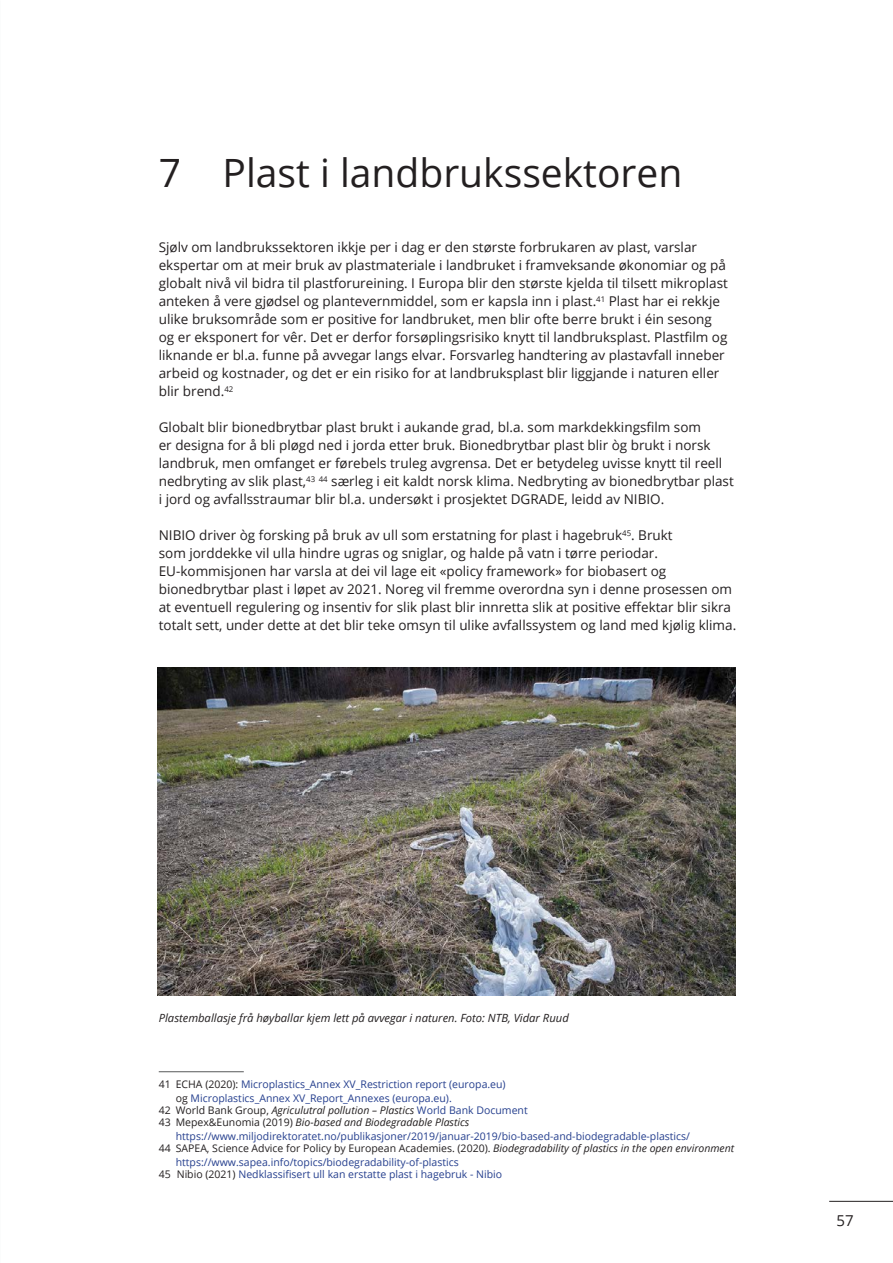
<style>
.page{position:relative;width:893px;height:1263px;background:#fff}
.page>*{position:absolute;margin:0;border:0;box-sizing:border-box;transform-origin:0 0}
.t1{font:39px "Open Sans";color:#231f20}
.t2{font:15px "Open Sans";color:#231f20}
.t3{font:13.5px/18px "Open Sans";color:#231f20}
.Bildetekste_Konsis_e{font:italic 11.25px "Open Sans";color:#231f20}
.Fotnotetekst{font:10.5px/13.5px "Open Sans";color:#253f8e}
.Fotnotetekst-2{font:italic 10.5px "Open Sans";color:#231f20}
.s1{color:#231f20}
.s2{font-style:normal}
.s3{font-style:normal;color:#253f8e}
.s4{font-style:italic;color:#231f20}
</style>
<div class="page">
<hr style="left:159px;top:1071px;width:85px;height:1px;background:#57585a">
<img style="left:157px;top:668px;width:579px;height:327px">
<hr style="left:829px;top:1201px;width:64px;height:1px;background:#231f20">
<hr style="left:0;top:822px;width:1px;height:441px;background:#071822">
<p class="t1" style="left:159px;top:146px;width:525px">7 Plast i landbrukssektoren</p>
<p class="t3" style="left:159px;top:238px;width:571px">Sjølv om landbrukssektoren ikkje per i dag er den største forbrukaren av plast, varslar ekspertar om at meir bruk av plastmateriale i landbruket i framveksande økonomiar og på globalt nivå vil bidra til plastforureining. I Europa blir den største kjelda til tilsett mikroplast anteken å vere gjødsel og plantevernmiddel, som er kapsla inn i plast.<sup>41</sup> Plast har ei rekkje ulike bruksområde som er positive for landbruket, men blir ofte berre brukt i éin sesong og er eksponert for vêr. Det er derfor forsøplingsrisiko knytt til landbruksplast. Plastfilm og liknande er bl.a. funne på avvegar langs elvar. Forsvarleg handtering av plastavfall inneber arbeid og kostnader, og det er ein risiko for at landbruksplast blir liggjande i naturen eller blir brend.<sup>42</sup></p>
<p class="t3" style="left:159px;top:418px;width:577px">Globalt blir bionedbrytbar plast brukt i aukande grad, bl.a. som markdekkingsfilm som<br>er designa for å bli pløgd ned i jorda etter bruk. Bionedbrytbar plast blir òg brukt i norsk landbruk, men omfanget er førebels truleg avgrensa. Det er betydeleg uvisse knytt til reell nedbryting av slik plast,<sup>43</sup> <sup>44</sup> særleg i eit kaldt norsk klima. Nedbryting av bionedbrytbar plast i jord og avfallsstraumar blir bl.a. undersøkt i prosjektet DGRADE, leidd av NIBIO.</p>
<p class="t3" style="left:159px;top:526px;width:579px">NIBIO driver òg forsking på bruk av ull som erstatning for plast i hagebruk<sup>45</sup>. Brukt<br>som jorddekke vil ulla hindre ugras og sniglar, og halde på vatn i tørre periodar.<br>EU-kommisjonen har varsla at dei vil lage eit «policy framework» for biobasert og bionedbrytbar plast i løpet av 2021. Noreg vil fremme overordna syn i denne prosessen om at eventuell regulering og insentiv for slik plast blir innretta slik at positive effektar blir sikra totalt sett, under dette at det blir teke omsyn til ulike avfallssystem og land med kjølig klima.</p>
<p class="Bildetekste_Konsis_e" style="left:159px;top:1010px;width:412px">Plastemballasje frå høyballar kjem lett på avvegar i naturen. Foto: NTB, Vidar Ruud</p>
<p class="Fotnotetekst" style="left:176px;top:1077px;width:331px;text-indent:-17px"><span class="s1">41 ECHA (2020):</span> Microplastics_Annex XV_Restriction report (europa.eu) <span class="s1">og</span> Microplastics_Annex XV_Report_Annexes (europa.eu).</p>
<p class="Fotnotetekst-2" style="left:159px;top:1103px;width:370px"><span class="s2">42 World Bank Group,</span> Agriculutral pollution – Plastics <span class="s3">World Bank Document</span></p>
<p class="Fotnotetekst" style="left:176px;top:1115px;width:516px;text-indent:-17px"><span class="s1">43 Mepex&amp;Eunomia (2019)</span> <span class="s4">Bio-based and Biodegradable Plastics </span>https://www.miljodirektoratet.no/publikasjoner/2019/januar-2019/bio-based-and-biodegradable-plastics/</p>
<p class="Fotnotetekst" style="left:176px;top:1141px;width:560px;text-indent:-17px"><span class="s1">44 SAPEA, Science Advice for Policy by European Academies. (2020).</span> <span class="s4">Biodegradability of plastics in the open environment </span>https://www.sapea.info/topics/biodegradability-of-plastics</p>
<p class="Fotnotetekst" style="left:159px;top:1167px;width:345px"><span class="s1">45 Nibio (2021)</span> Nedklassifisert ull kan erstatte plast i hagebruk - Nibio</p>
<p class="t2" style="left:836px;top:1210px;width:19px">57</p>
</div>
